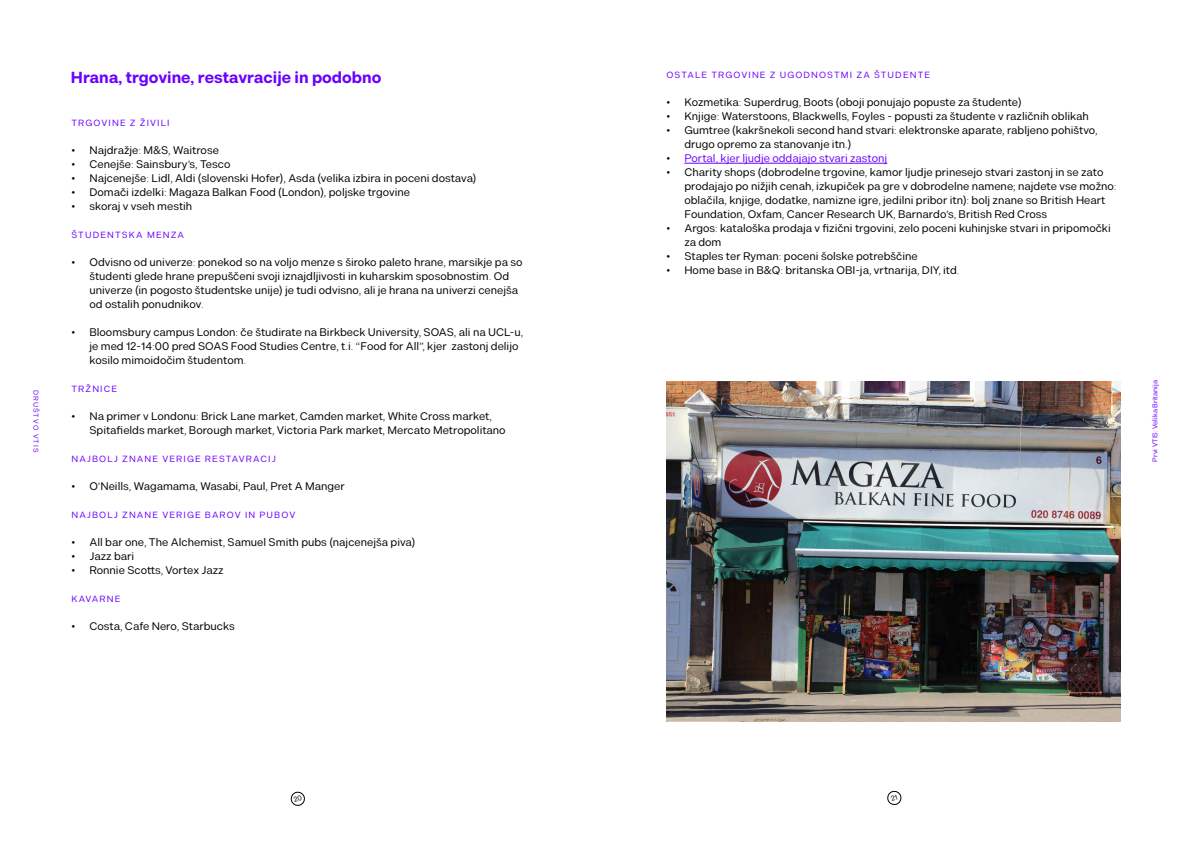
<style>
.page{position:relative;width:1191px;height:842px;background:#fff}
.page>*{position:absolute;margin:0;border:0;box-sizing:border-box;transform-origin:0 0}
.t1{font:700 16px "Kiwari";color:#6b00ff}
.t2{font:11px/14px "Kiwari";color:#000}
.t3{font:11px "Kiwari";color:#6b00ff}
.t4{font:9px "Kiwari";letter-spacing:.125em;color:#6b00ff}
.t5{font:7px "Kiwari";color:#6b00ff}
.t6{font:7px "Kiwari";letter-spacing:.15em;color:#6a06ff}
.s1{color:#000}
</style>
<div class="page">
<hr style="left:684px;top:163px;width:203px;height:1px;background:#6b00ff">
<img style="left:666px;top:381px;width:454px;height:340px">
<svg style="left:290px;top:791px;width:15px;height:15px"></svg>
<svg style="left:887px;top:790px;width:14px;height:15px"></svg>
<h1 class="t1" style="left:71px;top:68px;width:312px">Hrana, trgovine, restavracije in podobno</h1>
<p class="t4" style="left:666px;top:69px;width:265px">OSTALE TRGOVINE Z UGODNOSTMI ZA ŠTUDENTE</p>
<p class="t2" style="left:666px;top:95px;width:357px">• Kozmetika: Superdrug, Boots (oboji ponujajo popuste za študente)</p>
<p class="t2" style="left:666px;top:109px;width:424px">• Knjige: Waterstoons, Blackwells, Foyles - popusti za študente v različnih oblikah</p>
<p class="t2" style="left:684px;top:123px;width:415px;text-indent:-18px">• Gumtree (kakršnekoli second hand stvari: elektronske aparate, rabljeno pohištvo, drugo opremo za stanovanje itn.)</p>
<p class="t3" style="left:666px;top:151px;width:222px"><span class="s1">•</span> Portal, kjer ljudje oddajajo stvari zastonj</p>
<p class="t2" style="left:684px;top:165px;width:433px;text-indent:-18px">• Charity shops (dobrodelne trgovine, kamor ljudje prinesejo stvari zastonj in se zato prodajajo po nižjih cenah, izkupiček pa gre v dobrodelne namene; najdete vse možno: oblačila, knjige, dodatke, namizne igre, jedilni pribor itn): bolj znane so British Heart Foundation, Oxfam, Cancer Research UK, Barnardo’s, British Red Cross</p>
<p class="t2" style="left:684px;top:221px;width:428px;text-indent:-18px">• Argos: kataloška prodaja v fizični trgovini, zelo poceni kuhinjske stvari in pripomočki za dom</p>
<p class="t2" style="left:666px;top:249px;width:253px">• Staples ter Ryman: poceni šolske potrebščine</p>
<p class="t2" style="left:666px;top:263px;width:295px">• Home base in B&amp;Q: britanska OBI-ja, vrtnarija, DIY, itd.</p>
<p class="t4" style="left:71px;top:118px;width:100px">TRGOVINE Z ŽIVILI</p>
<p class="t2" style="left:71px;top:143px;width:149px">• Najdražje: M&amp;S, Waitrose</p>
<p class="t2" style="left:71px;top:157px;width:160px">• Cenejše: Sainsbury’s, Tesco</p>
<p class="t2" style="left:71px;top:171px;width:406px">• Najcenejše: Lidl, Aldi (slovenski Hofer), Asda (velika izbira in poceni dostava)</p>
<p class="t2" style="left:71px;top:185px;width:340px">• Domači izdelki: Magaza Balkan Food (London), poljske trgovine</p>
<p class="t2" style="left:71px;top:199px;width:122px">• skoraj v vseh mestih</p>
<p class="t4" style="left:71px;top:230px;width:114px">ŠTUDENTSKA MENZA</p>
<p class="t2" style="left:89px;top:255px;width:434px;text-indent:-18px">• Odvisno od univerze: ponekod so na voljo menze s široko paleto hrane, marsikje pa so študenti glede hrane prepuščeni svoji iznajdljivosti in kuharskim sposobnostim. Od univerze (in pogosto študentske unije) je tudi odvisno, ali je hrana na univerzi cenejša od ostalih ponudnikov.</p>
<p class="t2" style="left:89px;top:325px;width:435px;text-indent:-18px">• Bloomsbury campus London: če študirate na Birkbeck University, SOAS, ali na UCL-u, je med 12-14:00 pred SOAS Food Studies Centre, t.i. “Food for All”, kjer zastonj delijo kosilo mimoidočim študentom.</p>
<p class="t4" style="left:71px;top:384px;width:47px">TRŽNICE</p>
<p class="t2" style="left:89px;top:409px;width:418px;text-indent:-18px">• Na primer v Londonu: Brick Lane market, Camden market, White Cross market,<br>Spitafields market, Borough market, Victoria Park market, Mercato Metropolitano</p>
<p class="t4" style="left:71px;top:454px;width:206px">NAJBOLJ ZNANE VERIGE RESTAVRACIJ</p>
<p class="t2" style="left:71px;top:479px;width:275px">• O’Neills, Wagamama, Wasabi, Paul, Pret A Manger</p>
<p class="t4" style="left:71px;top:510px;width:225px">NAJBOLJ ZNANE VERIGE BAROV IN PUBOV</p>
<p class="t2" style="left:71px;top:535px;width:345px">• All bar one, The Alchemist, Samuel Smith pubs (najcenejša piva)</p>
<p class="t2" style="left:71px;top:549px;width:64px">• Jazz bari</p>
<p class="t2" style="left:71px;top:563px;width:154px">• Ronnie Scotts, Vortex Jazz</p>
<p class="t4" style="left:71px;top:594px;width:50px">KAVARNE</p>
<p class="t2" style="left:71px;top:619px;width:165px">• Costa, Cafe Nero, Starbucks</p>
<p class="t6" style="left:40px;top:390px;width:64px;rotate:90deg">DRUŠTVO VTIS</p>
<p class="t5" style="left:1151px;top:462px;width:83px;rotate:-90deg">Prvi VTIS: Velika Britanija</p>
</div>
